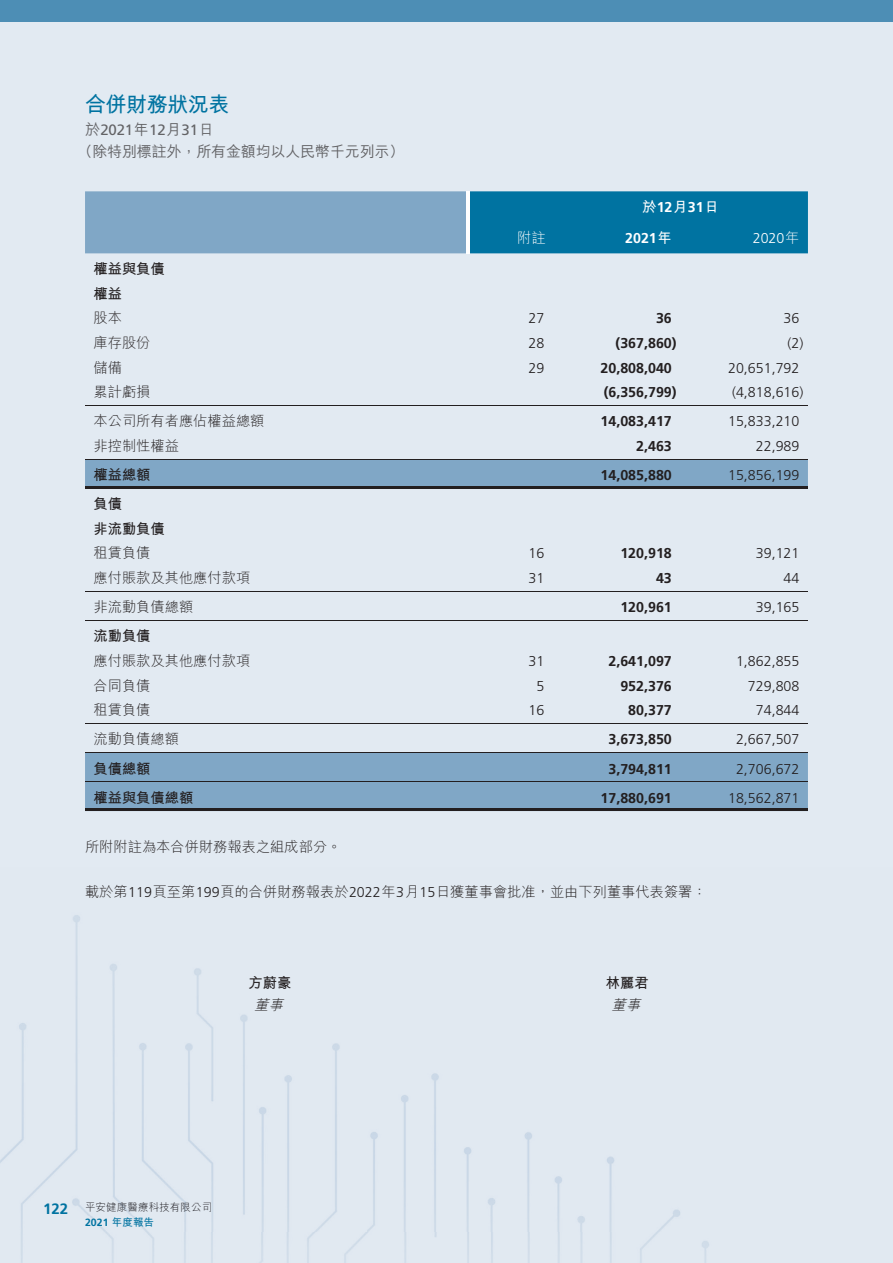
<style>
.page{position:relative;width:893px;height:1263px;background:#e2eaf2}
.page>*{position:absolute;margin:0;border:0;box-sizing:border-box;transform-origin:0 0}
.t1{font:21px "M Hei HK Bold E Ten B5 H";letter-spacing:-.02em;color:#0073a1}
.t2{font:15px "M Hei HK Medium E Ten B5 H";letter-spacing:-.01em;color:#636366}
.t3{font:15px "Frutiger LT Std";letter-spacing:-.01em;color:#636366}
.t4{font:700 15px "Frutiger LT Std";color:#0073a1}
.t5{font:14.25px "M Hei HK Light E Ten B5 H";color:#231f20}
.t6{font:300 14.25px "Frutiger LT Std";color:#231f20}
.t7{font:700 14.25px "Frutiger LT Std";color:#231f20}
.t8{font:14.25px/24.6px "M Hei HK Bold E Ten B5 H";color:#231f20}
.t9{font:700 14.25px "Frutiger LT Std";color:#fff}
.t10{font:300 14.25px "Frutiger LT Std";color:#fff}
.t11{font:italic 14.25px "M Hei HK Light E Ten B5 H";color:#231f20}
.t12{font:14.25px "M Hei HK Light E Ten B5 H";color:#fff}
.t13{font:10.5px "M Hei HK Light E Ten B5 H";letter-spacing:.01em;color:#1a181d}
.t14{font:700 10.5px "Frutiger LT Std";color:#0073a1}
.s1{font-family:"M Hei HK Medium E Ten B5 H"}
.s2{font-family:"M Hei HK Bold E Ten B5 H";font-weight:400}
.s3{font-family:"M Hei HK Light E Ten B5 H";font-weight:400}
.s4{font-family:"Frutiger LT Std";font-weight:300}
</style>
<div class="page">
<div style="left:0;top:0;width:893px;height:21px;background:#4d8eb5"></div>
<img style="left:0;top:915px;width:709px;height:348px">
<img style="left:86px;top:1202px;width:125px;height:9px">
<img style="left:85px;top:1217px;width:68px;height:9px">
<img style="left:44px;top:1203px;width:23px;height:11px">
<svg style="left:85px;top:191px;width:723px;height:618px"></svg>
<div style="left:469px;top:191px;width:339px;height:62px;background:#0073a1"></div>
<hr style="left:466px;top:191px;width:3px;height:62px;background:#fff">
<hr style="left:85px;top:405px;width:723px;height:1px;background:#231f20">
<hr style="left:85px;top:459px;width:723px;height:1px;background:#231f20">
<hr style="left:85px;top:486px;width:723px;height:2px;background:#231f20">
<hr style="left:85px;top:591px;width:723px;height:1px;background:#231f20">
<hr style="left:85px;top:620px;width:723px;height:1px;background:#231f20">
<hr style="left:85px;top:723px;width:723px;height:1px;background:#231f20">
<hr style="left:85px;top:752px;width:723px;height:1px;background:#231f20">
<hr style="left:85px;top:781px;width:723px;height:1px;background:#231f20">
<hr style="left:85px;top:809px;width:723px;height:2px;background:#231f20">
<h1 class="t1" style="left:85px;top:97px;width:146px">合併財務狀況表</h1>
<p class="t3" style="left:85px;top:121px;width:130px"><span class="s1">於</span>2021<span class="s1">年</span>12<span class="s1">月</span>31<span class="s1">日</span></p>
<p class="t2" style="left:78px;top:146px;width:328px">（除特別標註外，所有金額均以人民幣千元列示）</p>
<p class="t9" style="left:642px;top:201px;width:78px"><span class="s2">於</span>12<span class="s2">月</span>31<span class="s2">日</span></p>
<p class="t12" style="left:517px;top:232px;width:30px">附註</p>
<p class="t9" style="left:625px;top:232px;width:48px">2021<span class="s2">年</span></p>
<p class="t10" style="left:753px;top:232px;width:48px">2020<span class="s3">年</span></p>
<p class="t8" style="left:94px;top:258px;width:73px">權益與負債權益</p>
<p class="t5" style="left:94px;top:313px;width:30px">股本</p>
<p class="t6" style="left:528px;top:313px;width:17px">27</p>
<p class="t7" style="left:656px;top:313px;width:17px">36</p>
<p class="t6" style="left:784px;top:313px;width:17px">36</p>
<p class="t5" style="left:94px;top:337px;width:58px">庫存股份</p>
<p class="t6" style="left:528px;top:337px;width:17px">28</p>
<p class="t7" style="left:616px;top:337px;width:62px">(367,860)</p>
<p class="t6" style="left:787px;top:337px;width:17px">(2)</p>
<p class="t5" style="left:94px;top:362px;width:30px">儲備</p>
<p class="t6" style="left:528px;top:362px;width:17px">29</p>
<p class="t7" style="left:601px;top:362px;width:73px">20,808,040</p>
<p class="t6" style="left:728px;top:362px;width:73px">20,651,792</p>
<p class="t5" style="left:94px;top:386px;width:58px">累計虧損</p>
<p class="t7" style="left:604px;top:387px;width:74px">(6,356,799)</p>
<p class="t6" style="left:732px;top:387px;width:73px">(4,818,616)</p>
<p class="t5" style="left:94px;top:416px;width:172px">本公司所有者應佔權益總額</p>
<p class="t7" style="left:601px;top:416px;width:73px">14,083,417</p>
<p class="t6" style="left:728px;top:416px;width:73px">15,833,210</p>
<p class="t5" style="left:94px;top:440px;width:87px">非控制性權益</p>
<p class="t7" style="left:636px;top:440px;width:37px">2,463</p>
<p class="t6" style="left:756px;top:440px;width:45px">22,989</p>
<p class="t8" style="left:94px;top:464px;width:58px">權益總額</p>
<p class="t7" style="left:601px;top:469px;width:73px">14,085,880</p>
<p class="t6" style="left:728px;top:469px;width:73px">15,856,199</p>
<p class="t8" style="left:94px;top:493px;width:73px">負債<br>非流動負債</p>
<p class="t5" style="left:94px;top:548px;width:58px">租賃負債</p>
<p class="t6" style="left:528px;top:548px;width:17px">16</p>
<p class="t7" style="left:620px;top:548px;width:53px">120,918</p>
<p class="t6" style="left:756px;top:548px;width:45px">39,121</p>
<p class="t5" style="left:94px;top:572px;width:158px">應付賬款及其他應付款項</p>
<p class="t6" style="left:528px;top:572px;width:17px">31</p>
<p class="t7" style="left:656px;top:572px;width:17px">43</p>
<p class="t6" style="left:784px;top:572px;width:17px">44</p>
<p class="t5" style="left:94px;top:601px;width:101px">非流動負債總額</p>
<p class="t7" style="left:620px;top:602px;width:53px">120,961</p>
<p class="t6" style="left:756px;top:602px;width:45px">39,165</p>
<p class="t8" style="left:94px;top:626px;width:58px">流動負債</p>
<p class="t5" style="left:94px;top:655px;width:158px">應付賬款及其他應付款項</p>
<p class="t6" style="left:528px;top:655px;width:17px">31</p>
<p class="t7" style="left:608px;top:655px;width:65px">2,641,097</p>
<p class="t6" style="left:736px;top:655px;width:65px">1,862,855</p>
<p class="t5" style="left:94px;top:680px;width:58px">合同負債</p>
<p class="t6" style="left:536px;top:680px;width:9px">5</p>
<p class="t7" style="left:620px;top:680px;width:53px">952,376</p>
<p class="t6" style="left:748px;top:680px;width:53px">729,808</p>
<p class="t5" style="left:94px;top:704px;width:58px">租賃負債</p>
<p class="t6" style="left:528px;top:705px;width:17px">16</p>
<p class="t7" style="left:628px;top:705px;width:45px">80,377</p>
<p class="t6" style="left:756px;top:705px;width:45px">74,844</p>
<p class="t5" style="left:94px;top:734px;width:87px">流動負債總額</p>
<p class="t7" style="left:608px;top:734px;width:65px">3,673,850</p>
<p class="t6" style="left:736px;top:734px;width:65px">2,667,507</p>
<p class="t8" style="left:94px;top:758px;width:58px">負債總額</p>
<p class="t7" style="left:608px;top:763px;width:65px">3,794,811</p>
<p class="t6" style="left:736px;top:763px;width:65px">2,706,672</p>
<p class="t8" style="left:94px;top:787px;width:101px">權益與負債總額</p>
<p class="t7" style="left:601px;top:792px;width:73px">17,880,691</p>
<p class="t6" style="left:728px;top:792px;width:73px">18,562,871</p>
<p class="t5" style="left:85px;top:842px;width:258px">所附附註為本合併財務報表之組成部分。</p>
<p class="t5" style="left:85px;top:887px;width:623px">載於第<span class="s4">119</span>頁至第<span class="s4">199</span>頁的合併財務報表於<span class="s4">2022</span>年<span class="s4">3</span>月<span class="s4">15</span>日獲董事會批准，並由下列董事代表簽署：</p>
<p class="t8" style="left:249px;top:972px;width:44px">方蔚豪</p>
<p class="t11" style="left:254px;top:999px;width:33px">董事</p>
<p class="t8" style="left:606px;top:972px;width:44px">林麗君</p>
<p class="t11" style="left:611px;top:999px;width:33px">董事</p>
<p class="t4" style="left:43px;top:1202px;width:27px">122</p>
<p class="t13" style="left:85px;top:1203px;width:129px">平安健康醫療科技有限公司</p>
<p class="t14" style="left:85px;top:1218px;width:71px">2021 <span class="s2">年度報告</span></p>
</div>
